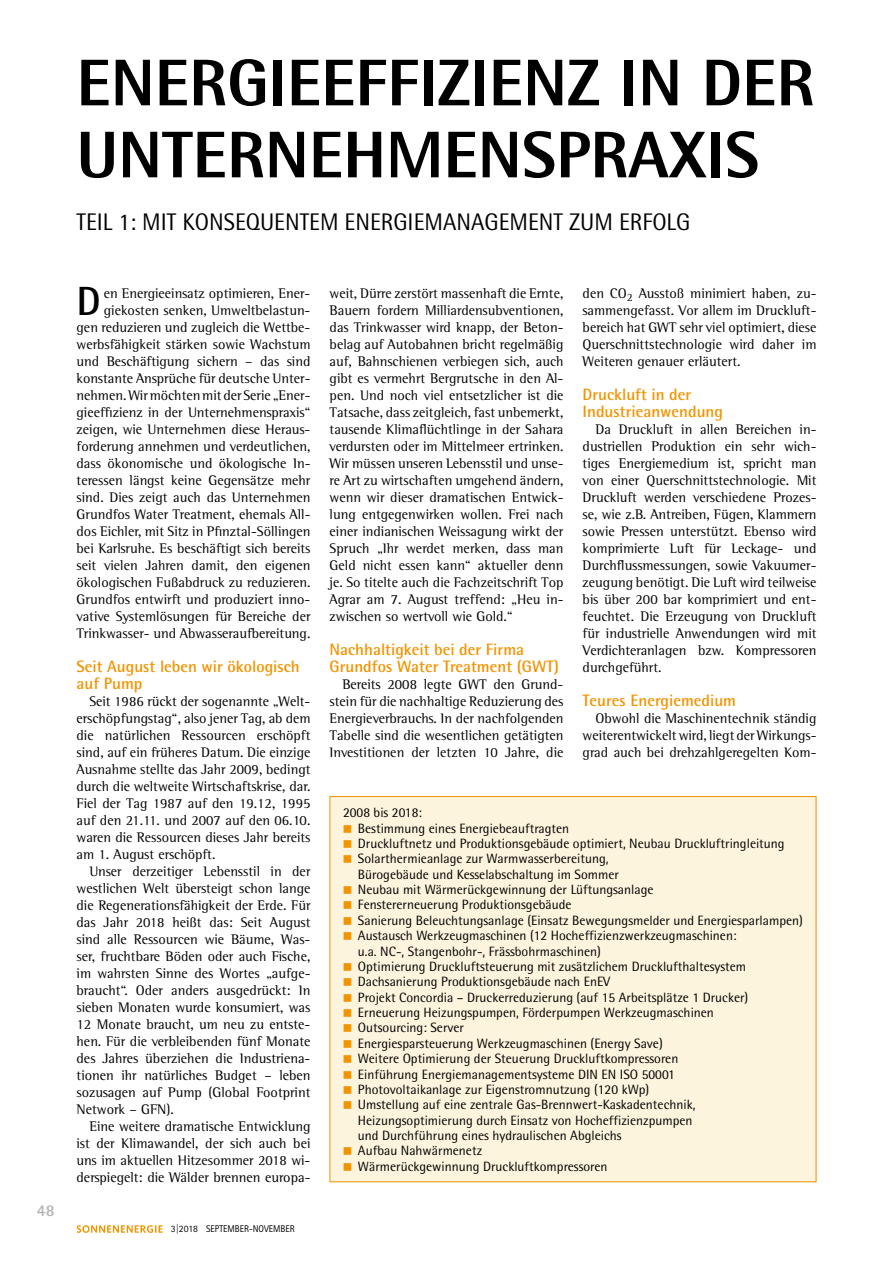
<style>
.page{position:relative;width:893px;height:1263px;background:#fff}
.page>*{position:absolute;margin:0;border:0;box-sizing:border-box;transform-origin:0 0}
.t1{font:800 66px/72px "Rotis Semi Sans Std";color:#000}
.t2{font:700 40.8px "Rotis Semi Sans Std";color:#000}
.t3{font:24px "Rotis Semi Sans Std";color:#000}
.t4{font:700 16.5px/17px "Rotis Semi Sans Std";color:#f29400}
.t5{font:700 16.5px "Rotis Semi Sans Std";color:#b1b3b4}
.t6{font:14.25px/17px "Rotis Semi Serif Std";color:#000;text-align:justify}
.t7{font:13.5px/15.5px "Rotis Semi Sans Std";color:#000}
.t8{font:9.75px "Rotis Sans Serif Std";color:#000}
</style>
<div class="page">
<svg style="left:77px;top:1225px;width:86px;height:8px"></svg>
<div style="left:330px;top:796px;width:486px;height:386px;background:#fcf4dd"></div>
<h1 class="t1" style="left:77px;top:46px;width:739px">ENERGIEEFFIZIENZ IN DER<br>UNTERNEHMENSPRAXIS</h1>
<h3 class="t3" style="left:77px;top:207px;width:615px">TEIL 1: MIT KONSEQUENTEM ENERGIEMANAGEMENT ZUM ERFOLG</h3>
<p class="t5" style="left:37px;top:1200px;width:19px">48</p>
<h2 class="t2" style="left:77px;top:276px;width:26px">D</h2>
<p class="t6" style="left:77px;top:284px;width:235px;text-align:right">en Energieeinsatz optimieren, Ener&shy;giekosten senken, Umweltbelastun-<br>gen reduzieren und zugleich die Wettbe&shy;werbsfähigkeit stärken sowie Wachstum und Beschäftigung sichern – das sind konstante Ansprüche für deutsche Unter&shy;nehmen. Wir möchten mit der Serie „Ener&shy;gieeffizienz in der Unternehmenspraxis“ zeigen, wie Unternehmen diese Heraus&shy;forderung annehmen und verdeutlichen, dass ökonomische und ökologische In&shy;teressen längst keine Gegensätze mehr sind. Dies zeigt auch das Unternehmen Grundfos Water Treatment, ehemals All&shy;dos Eichler, mit Sitz in Pfinztal-Söllingen bei Karlsruhe. Es beschäftigt sich bereits seit vielen Jahren damit, den eigenen ökologischen Fußabdruck zu reduzieren.<br>Grundfos entwirft und produziert inno&shy;vative Systemlösungen für Bereiche der Trinkwasser- und Abwasseraufbereitung.</p>
<p class="t4" style="left:77px;top:657px;width:225px">Seit August leben wir ökologisch auf Pump</p>
<p class="t6" style="left:77px;top:693px;width:235px;text-indent:13px">Seit 1986 rückt der sogenannte „Welt&shy;erschöpfungstag“, also jener Tag, ab dem die natürlichen Ressourcen erschöpft sind, auf ein früheres Datum. Die einzige Ausnahme stellte das Jahr 2009, bedingt durch die weltweite Wirtschaftskrise, dar.<br>Fiel der Tag 1987 auf den 19.12, 1995 auf den 21.11. und 2007 auf den 06.10. waren die Ressourcen dieses Jahr bereits am 1. August erschöpft.</p>
<p class="t6" style="left:77px;top:863px;width:235px;text-indent:13px">Unser derzeitiger Lebensstil in der westlichen Welt übersteigt schon lange die Regenerationsfähigkeit der Erde. Für das Jahr 2018 heißt das: Seit August sind alle Ressourcen wie Bäume, Was&shy;ser, fruchtbare Böden oder auch Fische, im wahrsten Sinne des Wortes „aufge&shy;braucht“. Oder anders ausgedrückt: In sieben Monaten wurde konsumiert, was 12 Monate braucht, um neu zu entste&shy;hen. Für die verbleibenden fünf Monate des Jahres überziehen die Industriena&shy;tionen ihr natürliches Budget – leben sozusagen auf Pump (Global Footprint Network – GFN).</p>
<p class="t6" style="left:77px;top:1118px;width:235px;text-indent:13px">Eine weitere dramatische Entwicklung ist der Klimawandel, der sich auch bei uns im aktuellen Hitzesommer 2018 wi&shy;derspiegelt: die Wälder brennen europa-</p>
<p class="t8" style="left:171px;top:1223px;width:125px">3|2018 SEPTEMBER-NOVEMBER</p>
<p class="t6" style="left:330px;top:285px;width:235px">weit, Dürre zerstört massenhaft die Ernte, Bauern fordern Milliardensubventionen, das Trinkwasser wird knapp, der Beton&shy;belag auf Autobahnen bricht regelmäßig auf, Bahnschienen verbiegen sich, auch gibt es vermehrt Bergrutsche in den Al&shy;pen. Und noch viel entsetzlicher ist die Tatsache, dass zeitgleich, fast unbemerkt, tausende Klimaflüchtlinge in der Sahara verdursten oder im Mittelmeer ertrinken.<br>Wir müssen unseren Lebensstil und unse&shy;re Art zu wirtschaften umgehend ändern, wenn wir dieser dramatischen Entwick&shy;lung entgegenwirken wollen. Frei nach einer indianischen Weissagung wirkt der Spruch „Ihr werdet merken, dass man Geld nicht essen kann“ aktueller denn je. So titelte auch die Fachzeitschrift Top Agrar am 7. August treffend: „Heu in&shy;zwischen so wertvoll wie Gold.“</p>
<p class="t4" style="left:330px;top:640px;width:231px">Nachhaltigkeit bei der Firma<br>Grundfos Water Treatment (GWT)</p>
<p class="t6" style="left:330px;top:676px;width:235px;text-indent:13px">Bereits 2008 legte GWT den Grund&shy;stein für die nachhaltige Reduzierung des Energieverbrauchs. In der nachfolgenden Tabelle sind die wesentlichen getätigten Investitionen der letzten 10 Jahre, die</p>
<p class="t6" style="left:583px;top:284px;width:235px">den CO<sub>2</sub> Ausstoß minimiert haben, zu&shy;sammengefasst. Vor allem im Druckluft&shy;bereich hat GWT sehr viel optimiert, diese Querschnittstechnologie wird daher im Weiteren genauer erläutert.</p>
<p class="t4" style="left:583px;top:385px;width:142px">Druckluft in der<br>Industrieanwendung</p>
<p class="t6" style="left:583px;top:420px;width:235px;text-indent:13px">Da Druckluft in allen Bereichen in&shy;dustriellen Produktion ein sehr wich&shy;tiges Energiemedium ist, spricht man von einer Querschnittstechnologie. Mit Druckluft werden verschiedene Prozes&shy;se, wie z.B. Antreiben, Fügen, Klammern sowie Pressen unterstützt. Ebenso wird komprimierte Luft für Leckage- und Durchflussmessungen, sowie Vakuumer&shy;zeugung benötigt. Die Luft wird teilweise bis über 200 bar komprimiert und ent&shy;feuchtet. Die Erzeugung von Druckluft für industrielle Anwendungen wird mit Verdichteranlagen bzw. Kompressoren durchgeführt.</p>
<p class="t4" style="left:583px;top:692px;width:155px">Teures Energiemedium</p>
<p class="t6" style="left:583px;top:710px;width:235px;text-indent:13px">Obwohl die Maschinentechnik ständig weiterentwickelt wird, liegt der Wirkungs&shy;grad auch bei drehzahlgeregelten Kom-</p>
<p class="t7" style="left:358px;top:805px;width:446px;text-indent:-15px">2008 bis 2018:<br>Bestimmung eines Energiebeauftragten<br>Druckluftnetz und Produktionsgebäude optimiert, Neubau Druckluftringleitung Solarthermieanlage zur Warmwasserbereitung,<br>Bürogebäude und Kesselabschaltung im Sommer<br>Neubau mit Wärmerückgewinnung der Lüftungsanlage<br>Fenstererneuerung Produktionsgebäude<br>Sanierung Beleuchtungsanlage (Einsatz Bewegungsmelder und Energiesparlampen)<br>Austausch Werkzeugmaschinen (12 Hocheffizienzwerkzeugmaschinen:<br>u.a. NC-, Stangenbohr-, Frässbohrmaschinen)<br>Optimierung Druckluftsteuerung mit zusätzlichem Drucklufthaltesystem Dachsanierung Produktionsgebäude nach EnEV<br>Projekt Concordia – Druckerreduzierung (auf 15 Arbeitsplätze 1 Drucker)<br>Erneuerung Heizungspumpen, Förderpumpen Werkzeugmaschinen<br>Outsourcing: Server<br>Energiesparsteuerung Werkzeugmaschinen (Energy Save)<br>Weitere Optimierung der Steuerung Druckluftkompressoren<br>Einführung Energiemanagementsysteme DIN EN ISO 50001<br>Photovoltaikanlage zur Eigenstromnutzung (120 kWp)<br>Umstellung auf eine zentrale Gas-Brennwert-Kaskadentechnik, Heizungsoptimierung durch Einsatz von Hocheffizienzpumpen<br>und Durchführung eines hydraulischen Abgleichs<br>Aufbau Nahwärmenetz<br>Wärmerückgewinnung Druckluftkompressoren</p>
</div>
